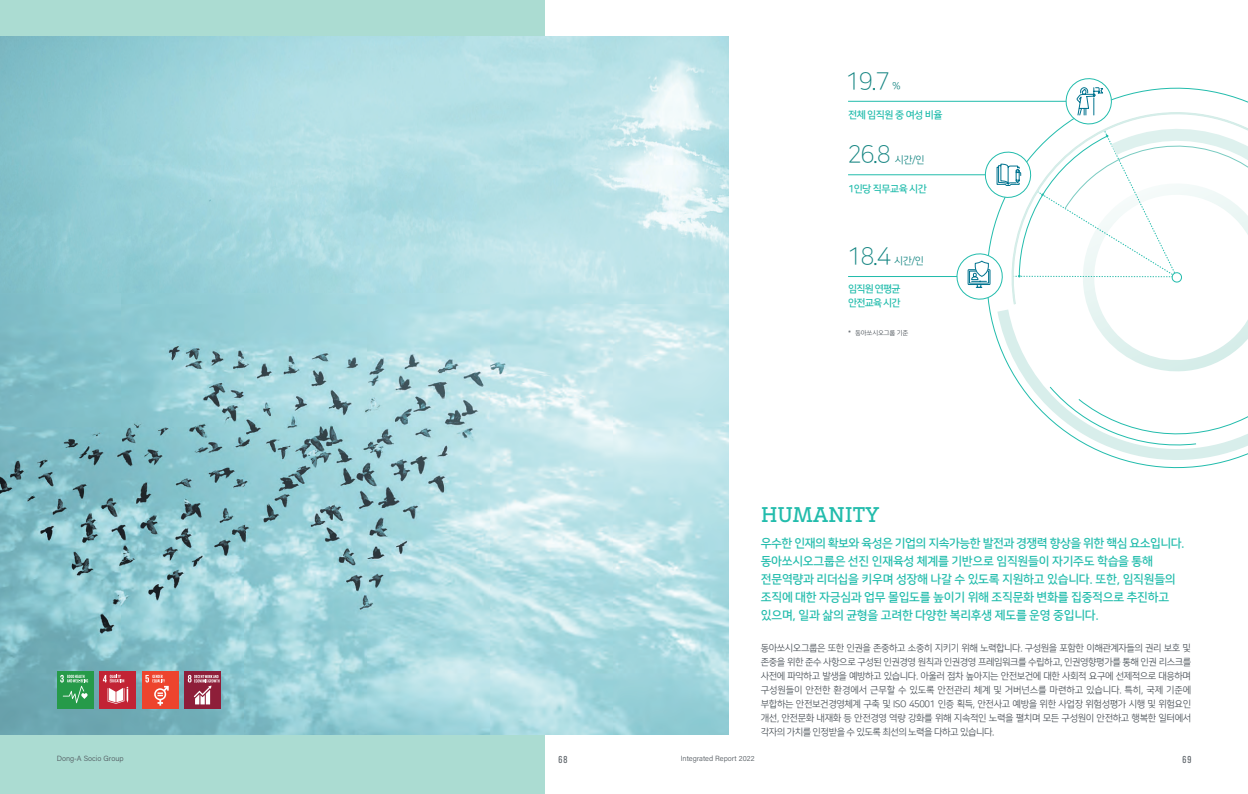
<style>
.page{position:relative;width:1248px;height:794px;background:#fff}
.page>*{position:absolute;margin:0;border:0;box-sizing:border-box;transform-origin:0 0}
.t1{font:24px "Nanum Square OTFL";color:#138481}
.t2{font:500 22px "Brix Slab";letter-spacing:.015em;color:#22bcac}
.t3{font:12px/18px "Nanum Square OTFB";letter-spacing:-.02em;color:#22bcac}
.t4{font:10px "Nanum Square OTFB";letter-spacing:-.05em;color:#22bcac}
.t5{font:10px/14px "Nanum Square OTFB";letter-spacing:-.075em;color:#22bcac}
.t6{font:10px "Nanum Square OTFR";color:#138481}
.t7{font:10px "Bebas Neue Pro";color:#4d545a}
.t8{font:9.5px/14px "Nanum Square OTFR";letter-spacing:-.045em;color:#4d545a;text-align:justify}
.t9{font:300 7.5px "Acumin Pro";color:#4d545a}
.t10{font:6.5px "Nanum Square OTFR";letter-spacing:-.025em;color:#4d545a}
</style>
<div class="page">
<div style="left:0;top:0;width:544px;height:794px;background:#abdcd2"></div>
<img style="left:0;top:292px;width:729px;height:442px">
<img style="left:0;top:37px;width:729px;height:255px">
<hr style="left:848px;top:101px;width:218px;height:1px;background:#22bcac">
<hr style="left:848px;top:175px;width:138px;height:1px;background:#22bcac">
<hr style="left:848px;top:276px;width:110px;height:1px;background:#22bcac">
<svg style="left:1011px;top:372px;width:236px;height:97px"></svg>
<svg style="left:1049px;top:386px;width:198px;height:61px"></svg>
<svg style="left:1064px;top:372px;width:183px;height:5px"></svg>
<svg style="left:953px;top:78px;width:294px;height:294px"></svg>
<div style="left:57px;top:672px;width:37px;height:37px;background:#269a49"></div>
<svg style="left:60px;top:675px;width:28px;height:28px"></svg>
<div style="left:99px;top:672px;width:37px;height:37px;background:#c22334"></div>
<svg style="left:103px;top:675px;width:25px;height:28px"></svg>
<div style="left:142px;top:672px;width:37px;height:37px;background:#ed442d"></div>
<svg style="left:145px;top:675px;width:24px;height:30px"></svg>
<div style="left:184px;top:672px;width:37px;height:37px;background:#8e1e39"></div>
<svg style="left:188px;top:675px;width:31px;height:29px"></svg>
<p class="t1" style="left:845px;top:68px;width:45px">19.7</p>
<p class="t6" style="left:891px;top:80px;width:10px">%</p>
<p class="t4" style="left:848px;top:109px;width:96px">전체 임직원 중 여성 비율</p>
<p class="t1" style="left:847px;top:142px;width:45px">26.8</p>
<p class="t6" style="left:894px;top:154px;width:31px">시간/인</p>
<p class="t4" style="left:848px;top:183px;width:80px">1인당 직무교육 시간</p>
<p class="t1" style="left:847px;top:243px;width:45px">18.4</p>
<p class="t6" style="left:894px;top:256px;width:31px">시간/인</p>
<p class="t5" style="left:848px;top:282px;width:54px">임직원 연평균 안전교육 시간</p>
<p class="t10" style="left:848px;top:329px;width:62px">* 동아쏘시오그룹 기준</p>
<p class="t2" style="left:761px;top:500px;width:120px">HUMANITY</p>
<p class="t3" style="left:760px;top:534px;width:425px">우수한 인재의 확보와 육성은 기업의 지속가능한 발전과 경쟁력 향상을 위한 핵심 요소입니다. 동아쏘시오그룹은 선진 인재육성 체계를 기반으로 임직원들이 자기주도 학습을 통해 전문역량과 리더십을 키우며 성장해 나갈 수 있도록 지원하고 있습니다. 또한, 임직원들의 조직에 대한 자긍심과 업무 몰입도를 높이기 위해 조직문화 변화를 집중적으로 추진하고 있으며, 일과 삶의 균형을 고려한 다양한 복리후생 제도를 운영 중입니다.</p>
<p class="t8" style="left:760px;top:641px;width:432px">동아쏘시오그룹은 또한 인권을 존중하고 소중히 지키기 위해 노력합니다. 구성원을 포함한 이해관계자들의 권리 보호 및 존중을 위한 준수 사항으로 구성된 인권경영 원칙과 인권경영 프레임워크를 수립하고, 인권영향평가를 통해 인권 리스크를 사전에 파악하고 발생을 예방하고 있습니다. 아울러 점차 높아지는 안전보건에 대한 사회적 요구에 선제적으로 대응하며 구성원들이 안전한 환경에서 근무할 수 있도록 안전관리 체계 및 거버넌스를 마련하고 있습니다. 특히, 국제 기준에 부합하는 안전보건경영체계 구축 및 ISO 45001 인증 획득, 안전사고 예방을 위한 사업장 위험성평가 시행 및 위험요인 개선, 안전문화 내재화 등 안전경영 역량 강화를 위해 지속적인 노력을 펼치며 모든 구성원이 안전하고 행복한 일터에서 각자의 가치를 인정받을 수 있도록 최선의 노력을 다하고 있습니다.</p>
<p class="t9" style="left:57px;top:753px;width:68px">Dong-A Socio Group</p>
<p class="t9" style="left:680px;top:753px;width:75px">Integrated Report 2022</p>
<p class="t7" style="left:558px;top:753px;width:10px">68</p>
<p class="t7" style="left:1182px;top:753px;width:10px">69</p>
</div>
